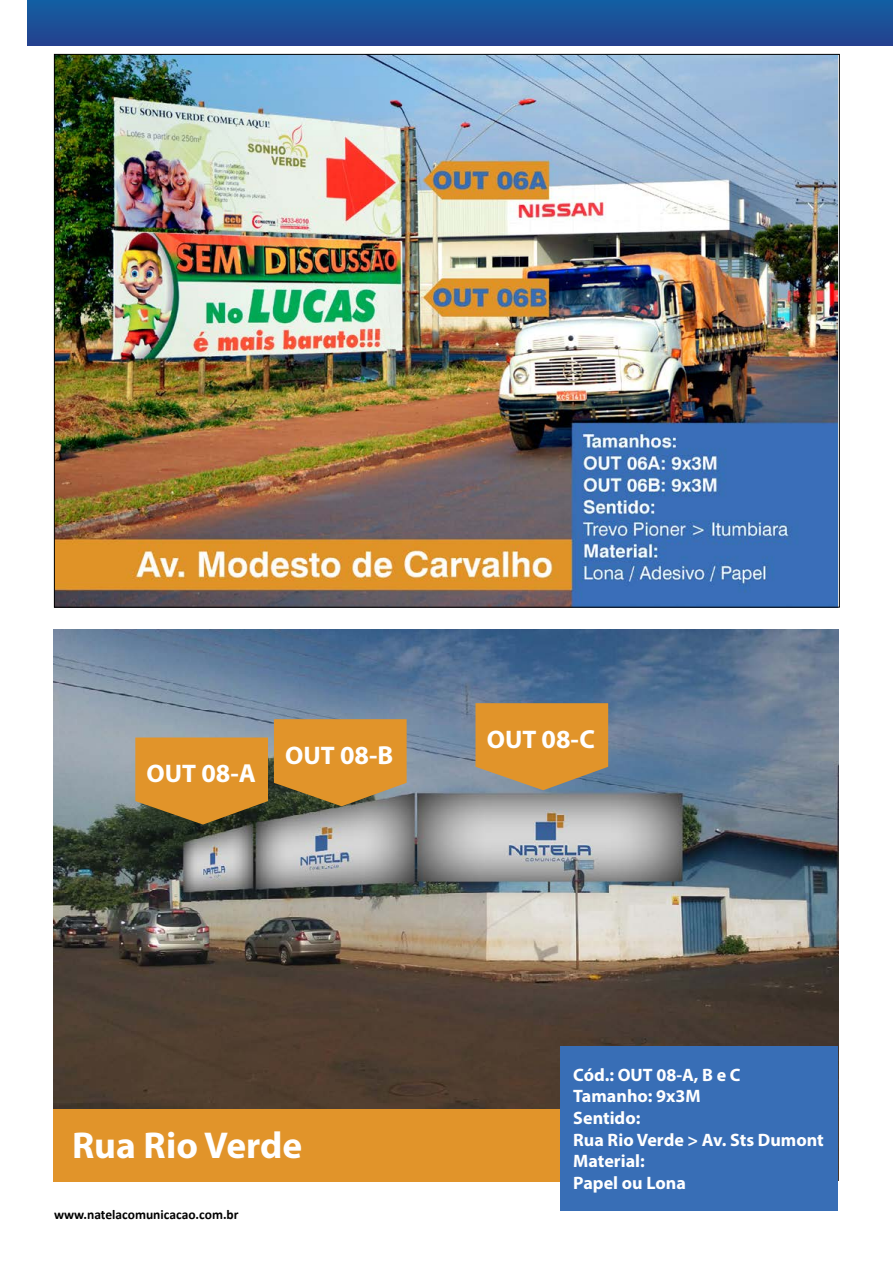
<style>
.page{position:relative;width:893px;height:1263px;background:#fff}
.page>*{position:absolute;margin:0;border:0;box-sizing:border-box;transform-origin:0 0}
.t1{font:700 37.5px "Myriad Pro";color:#fff}
.t2{font:700 26.1px "Myriad Pro";color:#fff}
.t3{font:700 18px/21.6px "Myriad Pro";color:#fff}
.t4{font:700 13.5px "Calibri";color:#000}
.s1{font-size:25.5px}
</style>
<div class="page">
<div style="left:27px;top:0;width:866px;height:45px;background:linear-gradient(to bottom,#135fa3,#24418e)"></div>
<img style="left:56px;top:56px;width:782px;height:550px">
<img style="left:53px;top:629px;width:786px;height:552px">
<div style="left:53px;top:1109px;width:508px;height:72px;background:#e1942a"></div>
<div style="left:561px;top:1047px;width:277px;height:164px;background:#386eb6"></div>
<svg style="left:135px;top:737px;width:133px;height:87px;background:#c8882a"></svg>
<svg style="left:274px;top:719px;width:133px;height:87px;background:#cd8c30"></svg>
<svg style="left:475px;top:703px;width:133px;height:87px;background:#d1923a"></svg>
<h2 class="t2" style="left:147px;top:756px;width:111px"><span class="s1">OUT</span> 08-A</h2>
<h2 class="t2" style="left:285px;top:738px;width:110px"><span class="s1">OUT</span> 08-B</h2>
<h2 class="t2" style="left:487px;top:722px;width:110px"><span class="s1">OUT</span> 08-C</h2>
<h1 class="t1" style="left:72px;top:1120px;width:232px">Rua Rio Verde</h1>
<p class="t4" style="left:54px;top:1205px;width:186px">www.natelacomunicacao.com.br</p>
<p class="t3" style="left:573px;top:1063px;width:252px">Cód.: OUT 08-A, B e C<br>Tamanho: 9x3M<br>Sentido:<br>Rua Rio Verde &gt; Av. Sts Dumont<br>Material:<br>Papel ou Lona</p>
</div>
